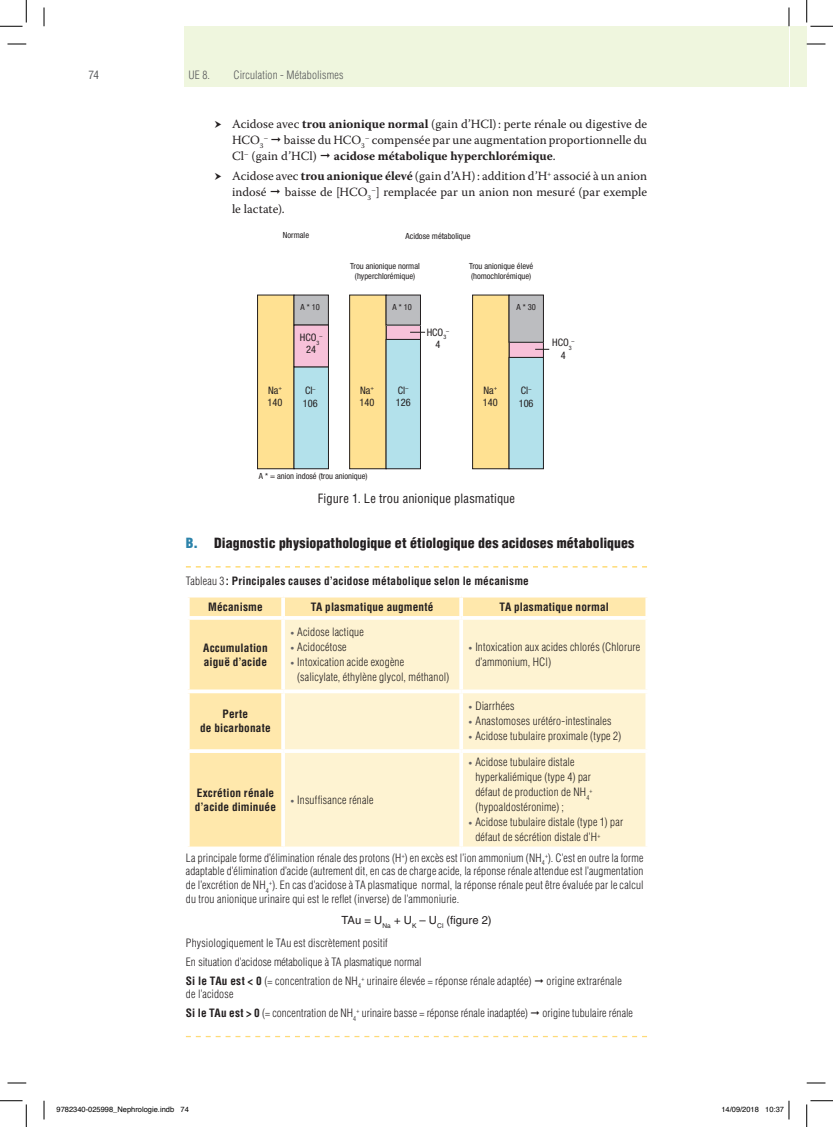
<style>
.page{position:relative;width:833px;height:1127px;background:#fff}
.page>*{position:absolute;margin:0;border:0;box-sizing:border-box;transform-origin:0 0}
.t1{font:900 condensed 13.75px "Helvetica LT Std";letter-spacing:.005em;color:#231f20}
.t2{font:12.5px/16.2px "Warnock Pro";letter-spacing:-.005em;color:#231f20;text-align:justify}
.t3{font:condensed 12.5px "Helvetica LT Std";letter-spacing:.01em;color:#231f20}
.t4{font:300 condensed 11.25px/15px "Helvetica LT Std";letter-spacing:.01em;color:#231f20}
.t5{font:700 condensed 11.25px/13.8px "Helvetica LT Std";letter-spacing:.015em;color:#231f20}
.t6{font:300 condensed 11.25px "Helvetica LT Std";letter-spacing:.015em;color:#57585a}
.t7{font:condensed 11.25px "Helvetica LT Std";color:#57585a}
.t8{font:condensed 10.25px/12.4px "Helvetica Neue LT Std";color:#231f20}
.t9{font:condensed 8.5px/10.1px "Helvetica Neue LT Std";color:#231f20;text-align:center}
.t10{font:7.5px "Helvetica";color:#000}
.t11{font:300 condensed 6.5px "Helvetica LT Std";color:#231f20}
.t12{font:condensed 6px "Helvetica Neue LT Std";color:#231f20}
.s1{font-weight:700}
.s2{color:#2c83aa}
.s3{font-weight:300}
.s4{font-size:7.5px;color:#636366}
.s5{font-weight:400;font-stretch:normal}
</style>
<div class="page">
<div style="left:184px;top:26px;width:604px;height:60px;background:#eff6de"></div>
<div style="left:789px;top:26px;width:17px;height:60px;background:#eff6de"></div>
<svg style="left:186px;top:566px;width:460px;height:1px"></svg>
<div style="left:386px;top:325px;width:34px;height:14px;background:#f7c1d9"></div>
<div style="left:508px;top:342px;width:35px;height:15px;background:#f7c1d9"></div>
<div style="left:508px;top:342px;width:35px;height:15px;border:1px solid #231f20"></div>
<div style="left:257px;top:295px;width:37px;height:173px;background:#ffe192"></div>
<div style="left:257px;top:295px;width:37px;height:174px;border:1px solid #231f20"></div>
<div style="left:294px;top:367px;width:34px;height:101px;background:#b3e1eb"></div>
<div style="left:293px;top:366px;width:35px;height:103px;border:1px solid #231f20"></div>
<div style="left:294px;top:295px;width:34px;height:30px;background:#bcbdc0"></div>
<div style="left:293px;top:295px;width:35px;height:30px;border:1px solid #231f20"></div>
<div style="left:349px;top:295px;width:37px;height:173px;background:#ffe192"></div>
<div style="left:349px;top:295px;width:37px;height:174px;border:1px solid #231f20"></div>
<div style="left:386px;top:339px;width:34px;height:129px;background:#b3e1eb"></div>
<div style="left:386px;top:295px;width:34px;height:30px;background:#bcbdc0"></div>
<div style="left:472px;top:295px;width:36px;height:173px;background:#ffe192"></div>
<div style="left:472px;top:295px;width:37px;height:174px;border:1px solid #231f20"></div>
<div style="left:508px;top:295px;width:35px;height:47px;background:#bcbdc0"></div>
<div style="left:508px;top:357px;width:35px;height:111px;background:#b3e1eb"></div>
<div style="left:294px;top:325px;width:34px;height:42px;background:#f7c1d9"></div>
<div style="left:293px;top:325px;width:35px;height:42px;border:1px solid #231f20"></div>
<svg style="left:410px;top:332px;width:15px;height:1px"></svg>
<svg style="left:535px;top:349px;width:14px;height:1px"></svg>
<div style="left:189px;top:597px;width:456px;height:249px;background:#ffe8ac"></div>
<div style="left:285px;top:619px;width:360px;height:227px;background:#fef3d2"></div>
<svg style="left:281px;top:619px;width:4px;height:70px"></svg>
<hr style="left:461px;top:616px;width:187px;height:3px;background:#fff">
<svg style="left:459px;top:619px;width:4px;height:70px"></svg>
<svg style="left:188px;top:689px;width:95px;height:4px"></svg>
<svg style="left:283px;top:689px;width:178px;height:4px"></svg>
<svg style="left:281px;top:693px;width:4px;height:56px"></svg>
<svg style="left:461px;top:689px;width:186px;height:4px"></svg>
<svg style="left:459px;top:693px;width:4px;height:56px"></svg>
<hr style="left:186px;top:749px;width:97px;height:3px;background:#fff">
<hr style="left:283px;top:749px;width:178px;height:3px;background:#fff">
<svg style="left:281px;top:752px;width:4px;height:94px"></svg>
<hr style="left:461px;top:749px;width:187px;height:3px;background:#fff">
<svg style="left:459px;top:752px;width:4px;height:94px"></svg>
<svg style="left:188px;top:846px;width:95px;height:1px"></svg>
<svg style="left:283px;top:846px;width:178px;height:1px"></svg>
<svg style="left:461px;top:846px;width:186px;height:1px"></svg>
<hr style="left:186px;top:616px;width:97px;height:3px;background:#fff">
<svg style="left:281px;top:597px;width:4px;height:19px"></svg>
<svg style="left:459px;top:597px;width:4px;height:19px"></svg>
<hr style="left:283px;top:616px;width:178px;height:3px;background:#fff">
<svg style="left:8px;top:43px;width:18px;height:2px"></svg>
<svg style="left:806px;top:43px;width:19px;height:2px"></svg>
<svg style="left:8px;top:1082px;width:18px;height:1px"></svg>
<svg style="left:806px;top:1082px;width:19px;height:1px"></svg>
<svg style="left:43px;top:8px;width:2px;height:18px"></svg>
<svg style="left:43px;top:1100px;width:2px;height:19px"></svg>
<svg style="left:788px;top:8px;width:1px;height:18px"></svg>
<svg style="left:0;top:0;width:27px;height:27px"></svg>
<svg style="left:0;top:1100px;width:27px;height:26px"></svg>
<svg style="left:806px;top:0;width:26px;height:27px"></svg>
<svg style="left:806px;top:1100px;width:26px;height:26px"></svg>
<svg style="left:788px;top:1100px;width:1px;height:19px"></svg>
<p class="t7" style="left:88px;top:68px;width:12px">74</p>
<p class="t6" style="left:188px;top:68px;width:23px">UE 8.</p>
<p class="t6" style="left:233px;top:68px;width:111px">Circulation - Métabolismes</p>
<p class="t2" style="left:232px;top:115px;width:416px">Acidose avec <span class="s1">trou anionique normal</span> (gain d’HCl): perte rénale ou digestive de HCO<sub>3</sub><sup>–</sup> ◻ baisse du HCO<sub>3</sub><sup>–</sup> compensée par une augmentation proportionnelle du Cl<sup>–</sup> (gain d’HCl ◻ <span class="s1">acidose métabolique hyperchlorémique</span>.</p>
<p class="t2" style="left:232px;top:167px;width:416px">Acidose avec <span class="s1">trou anionique élevé</span> (gain d’AH): addition d’H<sup>+</sup> associé à un anion indosé ◻ baisse de [HCO<sub>3</sub><sup>–</sup>] remplacée par un anion non mesuré (par exemple le lactate).</p>
<p class="t9" style="left:282px;top:230px;width:28px">Normale</p>
<p class="t9" style="left:350px;top:260px;width:71px">Trou anionique normal (hyperchlorémique)</p>
<p class="t9" style="left:469px;top:260px;width:66px;text-align:left">Trou anionique élevé (homochlorémique)</p>
<p class="t9" style="left:300px;top:302px;width:21px">A * 10</p>
<p class="t9" style="left:392px;top:302px;width:21px">A * 10</p>
<p class="t9" style="left:516px;top:302px;width:21px">A * 30</p>
<p class="t9" style="left:405px;top:231px;width:66px">Acidose métabolique</p>
<p class="t8" style="left:300px;top:331px;width:21px;text-align:center">HCO<sub>3<br></sub>24</p>
<p class="t8" style="left:426px;top:326px;width:21px;text-align:center">HCO<sub>3<br></sub>4</p>
<p class="t8" style="left:551px;top:336px;width:21px">HCO<sub>3</sub></p>
<p class="t12" style="left:571px;top:337px;width:5px">–</p>
<p class="t8" style="left:560px;top:349px;width:6px">4</p>
<p class="t8" style="left:395px;top:384px;width:16px">Cl<sup>–<br></sup>126</p>
<p class="t8" style="left:267px;top:384px;width:16px">Na<sup>+<br></sup>140</p>
<p class="t8" style="left:359px;top:384px;width:16px">Na<sup>+<br></sup>140</p>
<p class="t8" style="left:482px;top:384px;width:16px">Na<sup>+<br></sup>140</p>
<p class="t8" style="left:302px;top:384px;width:16px">Cl<sup>–<br></sup>106</p>
<p class="t8" style="left:518px;top:384px;width:16px">Cl<sup>–<br></sup>106</p>
<p class="t9" style="left:258px;top:471px;width:110px">A * = anion indosé (trou anionique)</p>
<p class="t3" style="left:317px;top:490px;width:199px">Figure 1. Le trou anionique plasmatique</p>
<p class="t1" style="left:186px;top:534px;width:449px"><span class="s2">B.</span> Diagnostic physiopathologique et étiologique des acidoses métaboliques</p>
<p class="t5" style="left:186px;top:574px;width:344px"><span class="s3">Tableau 3</span> : Principales causes d’acidose métabolique selon le mécanisme</p>
<p class="t5" style="left:208px;top:599px;width:56px">Mécanisme</p>
<p class="t5" style="left:310px;top:599px;width:124px">TA plasmatique augmenté</p>
<p class="t5" style="left:499px;top:599px;width:111px">TA plasmatique normal</p>
<p class="t5" style="left:203px;top:640px;width:66px">Accumulation aiguë d’acide</p>
<p class="t4" style="left:290px;top:624px;width:75px"><span class="s4">•</span> Acidose lactique</p>
<p class="t4" style="left:290px;top:639px;width:58px"><span class="s4">•</span> Acidocétose</p>
<p class="t4" style="left:297px;top:654px;width:153px;text-indent:-7px"><span class="s4">•</span> Intoxication acide exogène (salicylate, éthylène glycol, méthanol)</p>
<p class="t4" style="left:475px;top:639px;width:166px;text-indent:-7px"><span class="s4">•</span> Intoxication aux acides chlorés (Chlorure d’ammonium, HCl)</p>
<p class="t5" style="left:200px;top:707px;width:72px;text-align:center">Perte<br>de bicarbonate</p>
<p class="t4" style="left:468px;top:698px;width:48px"><span class="s4">•</span> Diarrhées</p>
<p class="t4" style="left:468px;top:713px;width:145px"><span class="s4">•</span> Anastomoses urétéro-intestinales</p>
<p class="t4" style="left:468px;top:728px;width:154px"><span class="s4">•</span> Acidose tubulaire proximale (type 2)</p>
<p class="t4" style="left:475px;top:754px;width:117px;text-indent:-7px"><span class="s4">•</span> Acidose tubulaire distale hyperkaliémique (type 4) par défaut de production de NH<sub>4</sub></p>
<p class="t5" style="left:195px;top:785px;width:82px">Excrétion rénale d’acide diminuée</p>
<p class="t4" style="left:290px;top:792px;width:85px"><span class="s4">•</span> Insuffisance rénale</p>
<p class="t11" style="left:589px;top:786px;width:4px">+</p>
<p class="t4" style="left:475px;top:799px;width:90px">(hypoaldostéronime) ;</p>
<p class="t4" style="left:475px;top:814px;width:149px;text-indent:-7px"><span class="s4">•</span> Acidose tubulaire distale (type 1) par défaut de sécrétion distale d’H<sup>+</sup></p>
<p class="t4" style="left:186px;top:850px;width:459px;line-height:13.8px;text-align:justify">La principale forme d’élimination rénale des protons (H<sup>+</sup>) en excès est l’ion ammonium (NH<sub>4</sub><sup>+</sup>). C’est en outre la forme adaptable d’élimination d’acide (autrement dit, en cas de charge acide, la réponse rénale attendue est l’augmentation de l’excrétion de NH<sub>4</sub><sup>+</sup>). En cas d’acidose à TA plasmatique normal, la réponse rénale peut être évaluée par le calcul du trou anionique urinaire qui est le reflet (inverse) de l’ammoniurie.</p>
<p class="t4" style="left:186px;top:907px;width:307px;line-height:23.4px;text-indent:155px"><span class="s5">TAu = U</span><sub>Na</sub> <span class="s5">+ U</span><sub>K</sub> <span class="s5">– U</span><sub>Cl</sub> <span class="s5">(figure 2)<br></span>Physiologiquement le TAu est discrètement positif</p>
<p class="t4" style="left:186px;top:952px;width:437px;line-height:18.8px">En situation d’acidose métabolique à TA plasmatique normal<br><span class="s1">Si le TAu est &lt; 0</span> (= concentration de NH<sub>4</sub><sup>+</sup> urinaire élevée = réponse rénale adaptée) ◻ origine extrarénale</p>
<p class="t4" style="left:186px;top:984px;width:448px;line-height:18.8px">de l’acidose<br><span class="s1">Si le TAu est &gt; 0</span> (= concentration de NH<sub>4</sub><sup>+</sup> urinaire basse = réponse rénale inadaptée) ◻ origine tubulaire rénale</p>
<p class="t10" style="left:56px;top:1103px;width:134px">9782340-025998_Nephrologie.indb 74</p>
<p class="t10" style="left:721px;top:1103px;width:64px">14/09/2018 10:37</p>
</div>
